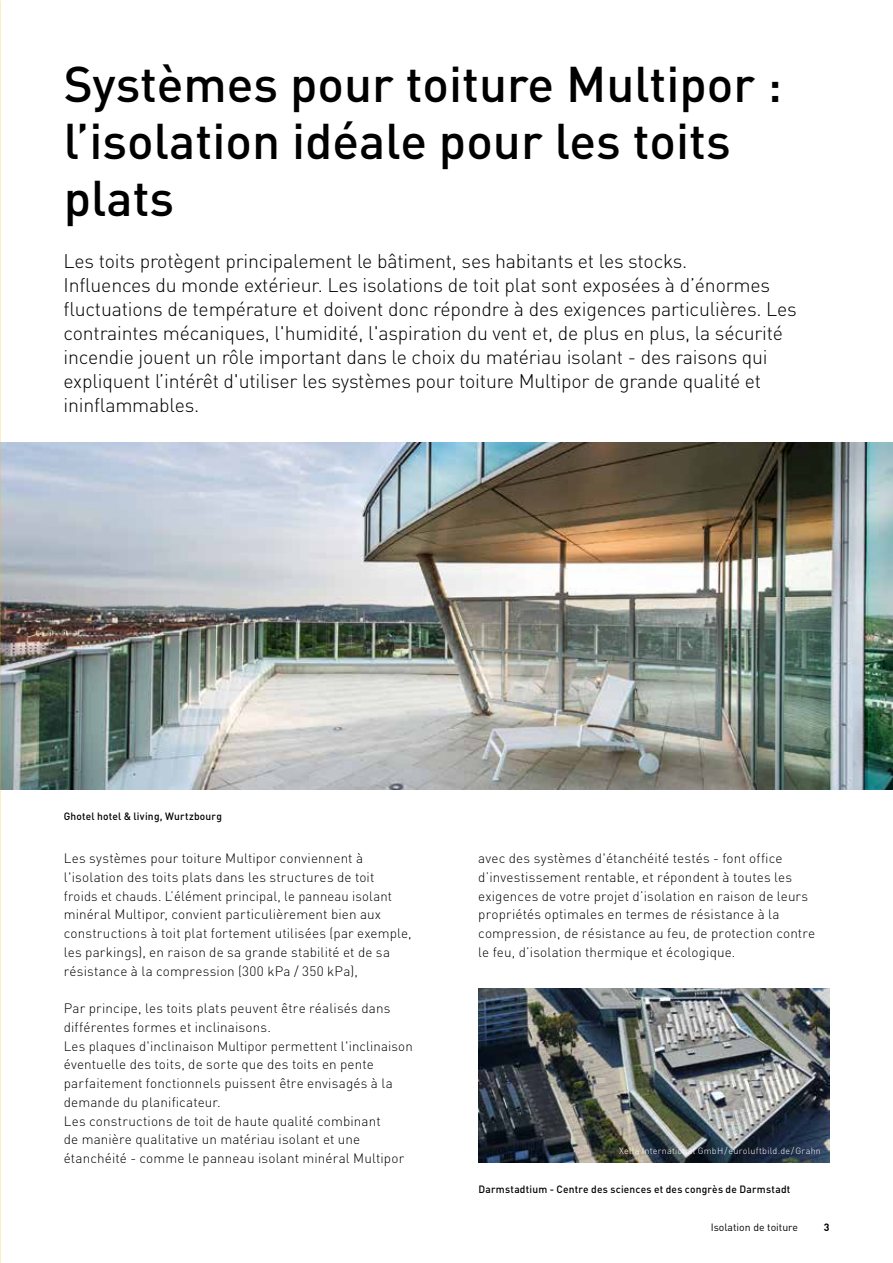
<style>
.page{position:relative;width:893px;height:1263px;background:#fff}
.page>*{position:absolute;margin:0;border:0;box-sizing:border-box;transform-origin:0 0}
.t1{font:500 49.5px/57px "DIN Pro";color:#000}
.t2{font:300 19.5px/24px "DIN Pro";letter-spacing:-.01em;color:#000}
.t3{font:300 13.5px/18.8px "DIN";letter-spacing:.01em;color:#000}
.t4{font:500 10.5px "DIN Pro";letter-spacing:.02em;color:#000}
.t5{font:10.5px "DIN Pro";color:#000}
.t6{font:700 10.5px "DIN Pro";color:#000}
.t7{font:300 9px "DIN";letter-spacing:.025em;color:#fff}
</style>
<div class="page">
<img style="left:0;top:442px;width:893px;height:347px">
<img style="left:478px;top:988px;width:351px;height:174px">
<h1 class="t1" style="left:64px;top:52px;width:720px">Systèmes pour toiture Multipor : l’isolation idéale pour les toits plats</h1>
<p class="t2" style="left:64px;top:248px;width:735px">Les toits protègent principalement le bâtiment, ses habitants et les stocks.<br>Influences du monde extérieur. Les isolations de toit plat sont exposées à d’énormes fluctuations de température et doivent donc répondre à des exigences particulières. Les contraintes mécaniques, l'humidité, l'aspiration du vent et, de plus en plus, la sécurité incendie jouent un rôle important dans le choix du matériau isolant - des raisons qui expliquent l’intérêt d'utiliser les systèmes pour toiture Multipor de grande qualité et ininflammables.</p>
<p class="t4" style="left:64px;top:808px;width:160px">Ghotel hotel &amp; living, Wurtzbourg</p>
<p class="t3" style="left:64px;top:849px;width:349px">Les systèmes pour toiture Multipor conviennent à l'isolation des toits plats dans les structures de toit froids et chauds. L’élément principal, le panneau isolant minéral Multipor, convient particulièrement bien aux constructions à toit plat fortement utilisées (par exemple, les parkings), en raison de sa grande stabilité et de sa résistance à la compression (300 kPa / 350 kPa),</p>
<p class="t3" style="left:64px;top:999px;width:351px">Par principe, les toits plats peuvent être réalisés dans différentes formes et inclinaisons.<br>Les plaques d'inclinaison Multipor permettent l'inclinaison éventuelle des toits, de sorte que des toits en pente parfaitement fonctionnels puissent être envisagés à la demande du planificateur.<br>Les constructions de toit de haute qualité combinant<br>de manière qualitative un matériau isolant et une étanchéité - comme le panneau isolant minéral Multipor</p>
<p class="t3" style="left:478px;top:849px;width:339px">avec des systèmes d'étanchéité testés - font office d’investissement rentable, et répondent à toutes les exigences de votre projet d’isolation en raison de leurs propriétés optimales en termes de résistance à la compression, de résistance au feu, de protection contre le feu, d’isolation thermique et écologique.</p>
<p class="t7" style="left:619px;top:1145px;width:203px">Xella International GmbH/euroluftbild.de/Grahn</p>
<p class="t4" style="left:478px;top:1181px;width:313px">Darmstadtium - Centre des sciences et des congrès de Darmstadt</p>
<p class="t5" style="left:711px;top:1219px;width:89px">Isolation de toiture</p>
<p class="t6" style="left:824px;top:1218px;width:7px">3</p>
</div>
